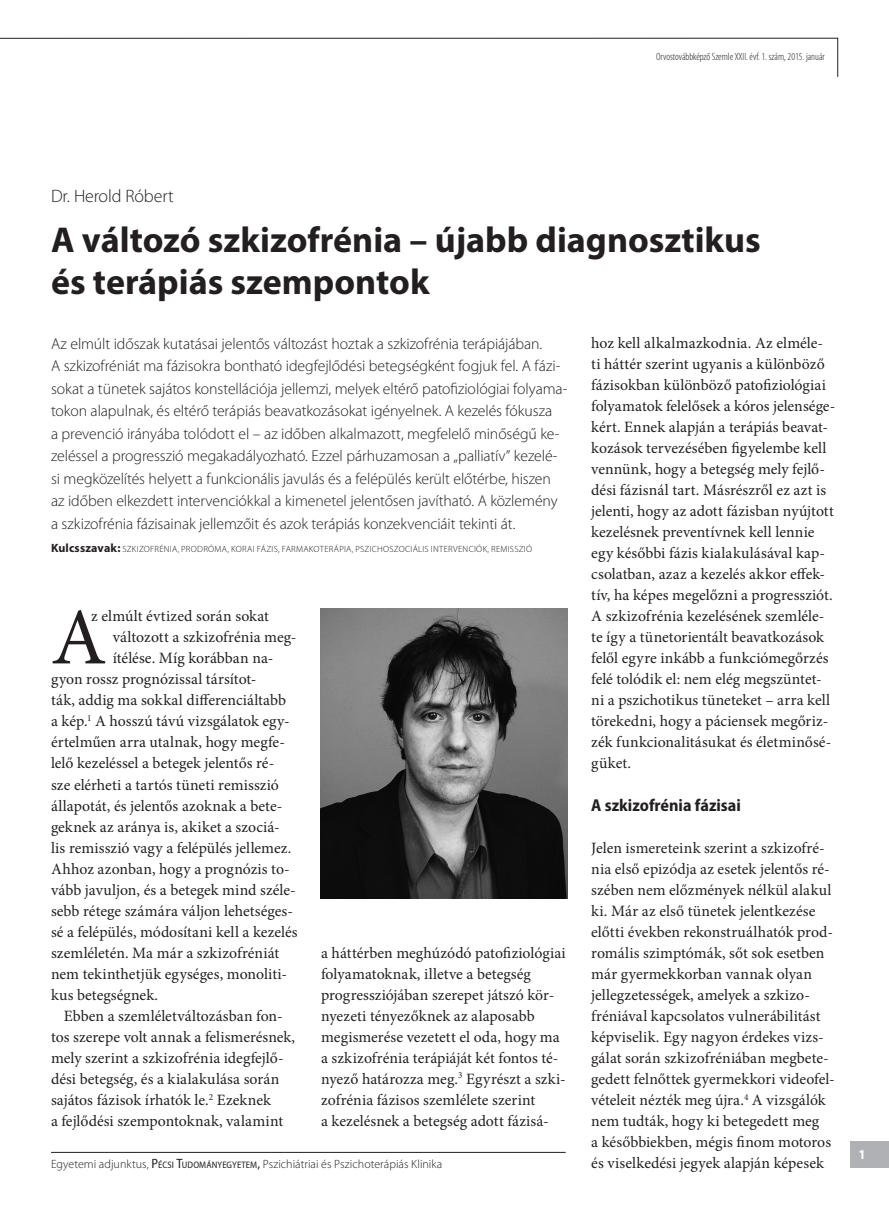
<style>
.page{position:relative;width:889px;height:1217px;background:#fff}
.page>*{position:absolute;margin:0;border:0;box-sizing:border-box;transform-origin:0 0}
.iniciálé{font:80.4px "Minion Pro";color:#231f20}
.fôcím{font:700 36px/42px "Myriad Pro";color:#231f20}
.szerzôk{font:300 18px "Myriad Pro";letter-spacing:-.005em;color:#231f20}
.alcím1{font:700 semi-condensed 17.25px "Myriad Pro";color:#231f20}
.kenyér{font:15.75px/21px "Minion Pro";color:#231f20}
.líd{font:300 15.75px/22.5px "Myriad Pro";letter-spacing:-.005em;color:#231f20}
.iniciálé-2{font:15.75px "Minion Pro";letter-spacing:.005em;color:#231f20}
.kenyértompa{font:15.75px/21px "Minion Pro";color:#231f20}
.t1{font:900 condensed 13.5px "Myriad Pro";color:#fff}
.életrajz{font:300 12px "Myriad Pro";letter-spacing:.005em;color:#231f20}
.t2{font:300 condensed 10.5px "Myriad Pro";color:#231f20}
.kulcsszavak{font:300 9px "Myriad Pro";letter-spacing:.03em;color:#231f20}
.s1{font-weight:700;font-size:12px}
.s2{font-weight:400;font-stretch:semi-condensed;font-size:13.5px}
.s3{font-weight:400;font-stretch:semi-condensed;font-size:9.45px}
</style>
<div class="page">
<svg style="left:0;top:38px;width:838px;height:39px"></svg>
<div style="left:850px;top:1140px;width:39px;height:27px;background:#b0b1b5"></div>
<hr style="left:51px;top:1151px;width:515px;height:1px;background:#231f20">
<img style="left:320px;top:608px;width:247px;height:289px">
<p class="t2" style="left:656px;top:51px;width:170px">Orvostovábbképző Szemle XXII. évf. 1. szám, 2015. január</p>
<p class="szerzôk" style="left:51px;top:186px;width:124px">Dr. Herold Róbert</p>
<p class="fôcím" style="left:51px;top:218px;width:711px">A változó szkizofrénia – újabb diagnosztikus és terápiás szempontok</p>
<p class="líd" style="left:51px;top:332px;width:518px">Az elmúlt időszak kutatásai jelentős változást hoztak a szkizofrénia terápiájában.<br>A szkizofréniát ma fázisokra bontható idegfejlődési betegségként fogjuk fel. A fázi&shy;sokat a tünetek sajátos konstellációja jellemzi, melyek eltérő patofiziológiai folyama&shy;tokon alapulnak, és eltérő terápiás beavatkozásokat igényelnek. A kezelés fókusza<br>a prevenció irányába tolódott el – az időben alkalmazott, megfelelő minőségű ke&shy;zeléssel a progresszió megakadályozható. Ezzel párhuzamosan a „palliatív” kezelé&shy;si megközelítés helyett a funkcionális javulás és a felépülés került előtérbe, hiszen az időben elkezdett intervenciókkal a kimenetel jelentősen javítható. A közlemény a szkizofrénia fázisainak jellemzőit és azok terápiás konzekvenciáit tekinti át.</p>
<p class="kulcsszavak" style="left:51px;top:544px;width:482px"><span class="s1">Kulcsszavak:</span> SZKIZOFRÉNIA, PRODRÓMA, KORAI FÁZIS, FARMAKOTERÁPIA, PSZICHOSZOCIÁLIS INTERVENCIÓK, REMISSZIÓ</p>
<p class="iniciálé" style="left:51px;top:583px;width:57px">A</p>
<p class="iniciálé-2" style="left:91px;top:605px;width:179px">z elmúlt évtized során sokat</p>
<p class="iniciálé-2" style="left:113px;top:626px;width:185px">változott a szkizofrénia meg-</p>
<p class="iniciálé-2" style="left:113px;top:647px;width:162px">ítélése. Míg korábban na-</p>
<p class="iniciálé-2" style="left:51px;top:668px;width:207px">gyon rossz prognózissal társítot-</p>
<p class="iniciálé-2" style="left:51px;top:689px;width:237px">ták, addig ma sokkal differenciáltabb</p>
<p class="iniciálé-2" style="left:51px;top:710px;width:240px">a kép.<sup>1</sup> A hosszú távú vizsgálatok egy-</p>
<p class="iniciálé-2" style="left:51px;top:731px;width:235px">értelműen arra utalnak, hogy megfe-</p>
<p class="iniciálé-2" style="left:51px;top:752px;width:225px">lelő kezeléssel a betegek jelentős ré-</p>
<p class="iniciálé-2" style="left:51px;top:773px;width:229px">sze elérheti a tartós tüneti remisszió</p>
<p class="iniciálé-2" style="left:51px;top:794px;width:233px">állapotát, és jelentős azoknak a bete-</p>
<p class="iniciálé-2" style="left:51px;top:815px;width:230px">geknek az aránya is, akiket a szociá-</p>
<p class="iniciálé-2" style="left:51px;top:836px;width:242px">lis remisszió vagy a felépülés jellemez.</p>
<p class="iniciálé-2" style="left:51px;top:857px;width:240px">Ahhoz azonban, hogy a prognózis to-</p>
<p class="iniciálé-2" style="left:51px;top:878px;width:246px">vább javuljon, és a betegek mind széle-</p>
<p class="iniciálé-2" style="left:51px;top:899px;width:243px">sebb rétege számára váljon lehetséges-</p>
<p class="iniciálé-2" style="left:51px;top:920px;width:248px">sé a felépülés, módosítani kell a kezelés</p>
<p class="iniciálé-2" style="left:51px;top:941px;width:230px">szemléletén. Ma már a szkizofréniát</p>
<p class="iniciálé-2" style="left:51px;top:962px;width:238px">nem tekinthetjük egységes, monoliti-</p>
<p class="iniciálé-2" style="left:51px;top:983px;width:109px">kus betegségnek.</p>
<p class="kenyér" style="left:51px;top:1004px;width:245px;text-indent:13px">Ebben a szemléletváltozásban fon&shy;tos szerepe volt annak a felismerésnek, mely szerint a szkizofrénia idegfejlő&shy;dési betegség, és a kialakulása során sajátos fázisok írhatók le.<sup>2</sup> Ezeknek<br>a fejlődési szempontoknak, valamint</p>
<p class="kenyér" style="left:321px;top:941px;width:246px">a háttérben meghúzódó patofiziológiai folyamatoknak, illetve a betegség progressziójában szerepet játszó kör&shy;nyezeti tényezőknek az alaposabb megismerése vezetett el oda, hogy ma a szkizofrénia terápiáját két fontos té&shy;nyező határozza meg.<sup>3</sup> Egyrészt a szki&shy;zofrénia fázisos szemlélete szerint<br>a kezelésnek a betegség adott fázisá-</p>
<p class="életrajz" style="left:51px;top:1156px;width:393px">Egyetemi adjunktus, <span class="s2">P</span><span class="s3">ÉCSI</span> <span class="s2">T</span><span class="s3">UDOMÁNYEGYETEM</span><span class="s2">,</span> Pszichiátriai és Pszichoterápiás Klinika</p>
<p class="kenyér" style="left:591px;top:332px;width:245px">hoz kell alkalmazkodnia. Az elméle&shy;ti háttér szerint ugyanis a különböző fázisokban különböző patofiziológiai folyamatok felelősek a kóros jelensége&shy;kért. Ennek alapján a terápiás beavat&shy;kozások tervezésében figyelembe kell vennünk, hogy a betegség mely fejlő&shy;dési fázisnál tart. Másrészről ez azt is jelenti, hogy az adott fázisban nyújtott kezelésnek preventívnek kell lennie egy későbbi fázis kialakulásával kap&shy;csolatban, azaz a kezelés akkor effek&shy;tív, ha képes megelőzni a progressziót.<br>A szkizofrénia kezelésének szemléle&shy;te így a tünetorientált beavatkozások felől egyre inkább a funkciómegőrzés felé tolódik el: nem elég megszüntet&shy;ni a pszichotikus tüneteket – arra kell törekedni, hogy a páciensek megőriz&shy;zék funkcionalitásukat és életminősé&shy;güket.</p>
<p class="alcím1" style="left:591px;top:794px;width:151px">A szkizofrénia fázisai</p>
<p class="kenyértompa" style="left:591px;top:836px;width:245px">Jelen ismereteink szerint a szkizofré&shy;nia első epizódja az esetek jelentős ré&shy;szében nem előzmények nélkül alakul ki. Már az első tünetek jelentkezése előtti években rekonstruálhatók prod&shy;romális szimptómák, sőt sok esetben már gyermekkorban vannak olyan jellegzetességek, amelyek a szkizo&shy;fréniával kapcsolatos vulnerábilitást képviselik. Egy nagyon érdekes vizs&shy;gálat során szkizofréniában megbete&shy;gedett felnőttek gyermekkori videofel&shy;vételeit nézték meg újra.<sup>4</sup> A vizsgálók nem tudták, hogy ki betegedett meg<br>a későbbiekben, mégis finom motoros és viselkedési jegyek alapján képesek</p>
<p class="t1" style="left:859px;top:1147px;width:7px">1</p>
</div>
